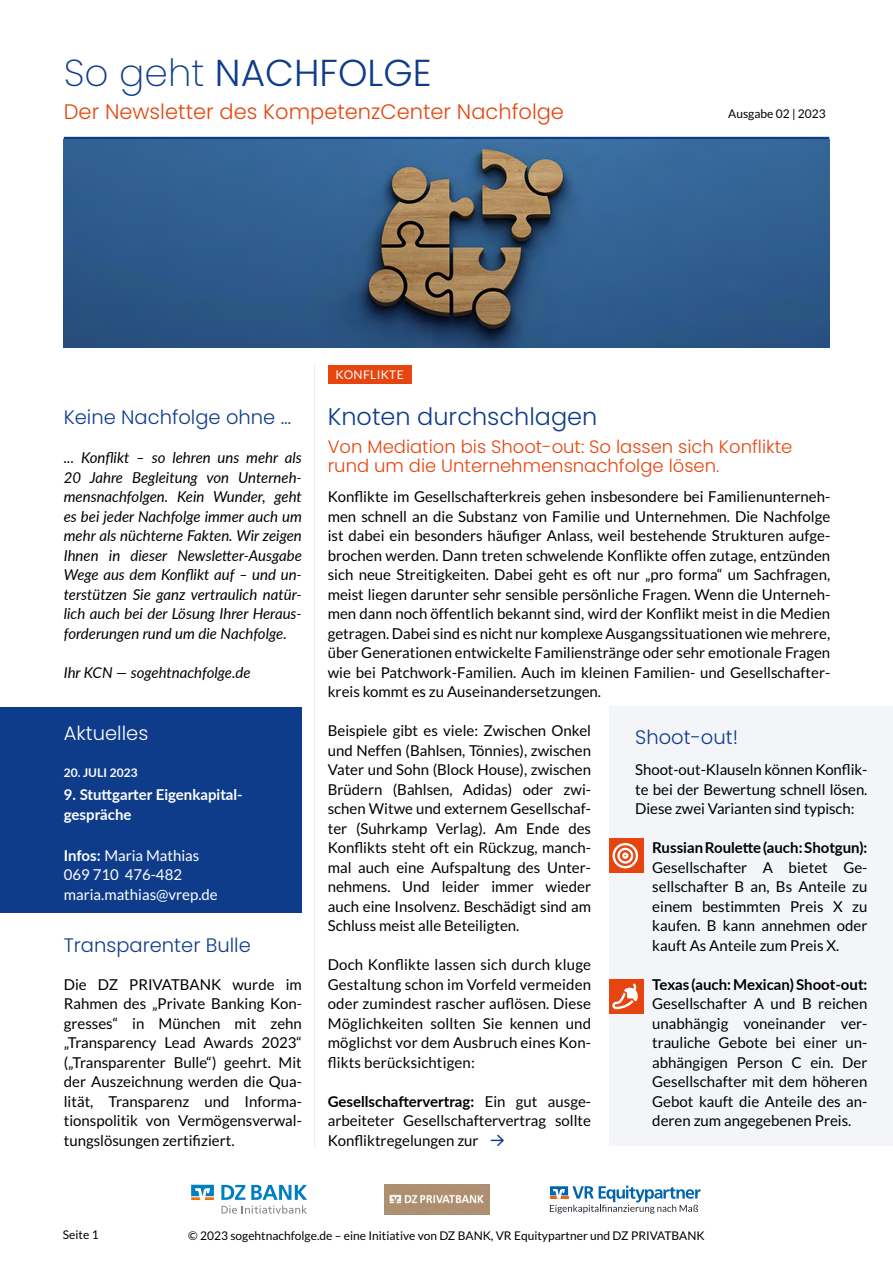
<style>
.page{position:relative;width:893px;height:1263px;background:#fff}
.page>*{position:absolute;margin:0;border:0;box-sizing:border-box;transform-origin:0 0}
.t1{font:300 37.5px "Poppins";color:#0e3c8a}
.t2{font:300 24px "Poppins";color:#0e3c8a}
.t3{font:300 21px "Poppins";color:#e5450f}
.t4{font:300 19.5px "Poppins";color:#0e3c8a}
.t5{font:300 19.5px "Poppins";color:#fff}
.t6{font:300 18px/19.5px "Poppins";color:#e6450f}
.t7{font:15px/19.5px "Lato";color:#000;text-align:justify}
.t8{font:italic 15px/19.5px "Lato";color:#000;text-align:justify}
.t9{font:700 15px "Lato";color:#000}
.t10{font:15px/19.5px "Lato";color:#fff}
.t11{font:700 15px/19.5px "Lato";color:#fff}
.t12{font:12px "Lato";color:#000}
.t13{font:700 12px "Lato";color:#fff}
.t14{font:12px "Lato";letter-spacing:.03em;color:#fff}
.s1{font-weight:200}
.s2{font-weight:700}
</style>
<div class="page">
<hr style="left:64px;top:137px;width:765px;height:2px;background:#0e3c8a">
<div style="left:610px;top:707px;width:283px;height:439px;background:#f3f5f9"></div>
<div style="left:0;top:707px;width:302px;height:205px;background:#0e3c8a"></div>
<img style="left:64px;top:139px;width:765px;height:208px">
<div style="left:609px;top:838px;width:34px;height:34px;background:#e6450f"></div>
<div style="left:609px;top:979px;width:34px;height:34px;background:#e6450f"></div>
<div style="left:328px;top:365px;width:83px;height:19px;background:#e6450f"></div>
<hr style="left:314px;top:365px;width:1px;height:782px;background:#e7ecf3">
<svg style="left:221px;top:1185px;width:86px;height:29px"></svg>
<svg style="left:191px;top:1185px;width:23px;height:15px"></svg>
<svg style="left:550px;top:1185px;width:150px;height:28px"></svg>
<img style="left:385px;top:1184px;width:104px;height:30px">
<svg style="left:612px;top:984px;width:26px;height:25px"></svg>
<svg style="left:613px;top:843px;width:25px;height:25px"></svg>
<h1 class="t1" style="left:64px;top:51px;width:369px"><span class="s1">So geht</span> NACHFOLGE</h1>
<h3 class="t3" style="left:64px;top:100px;width:502px">Der Newsletter des KompetenzCenter Nachfolge</h3>
<p class="t14" style="left:335px;top:368px;width:70px">KONFLIKTE</p>
<p class="t12" style="left:728px;top:107px;width:99px">Ausgabe 02 | 2023</p>
<h3 class="t4" style="left:64px;top:406px;width:229px">Keine Nachfolge ohne …</h3>
<p class="t8" style="left:64px;top:447px;width:240px">... Konflikt – so lehren uns mehr als 20 Jahre Begleitung von Unterneh&shy;mensnachfolgen. Kein Wunder, geht es bei jeder Nachfolge immer auch um mehr als nüchterne Fakten. Wir zeigen Ihnen in dieser Newsletter-Ausgabe Wege aus dem Konflikt auf – und un&shy;terstützen Sie ganz vertraulich natür&shy;lich auch bei der Lösung Ihrer Heraus&shy;forderungen rund um die Nachfolge.</p>
<p class="t8" style="left:64px;top:662px;width:188px">Ihr KCN — sogehtnachfolge.de</p>
<h3 class="t5" style="left:64px;top:722px;width:86px">Aktuelles</h3>
<p class="t13" style="left:64px;top:763px;width:75px">20. JULI 2023</p>
<p class="t11" style="left:64px;top:784px;width:181px">9. Stuttgarter Eigenkapital&shy;gespräche</p>
<p class="t10" style="left:64px;top:845px;width:156px"><span class="s2">Infos:</span> Maria Mathias<br>069 710 476-482 maria.mathias@vrep.de</p>
<h3 class="t4" style="left:64px;top:933px;width:189px">Transparenter Bulle</h3>
<p class="t7" style="left:64px;top:974px;width:240px">Die DZ PRIVATBANK wurde im Rahmen des „Private Banking Kon&shy;gresses“ in München mit zehn „Transparency Lead Awards 2023“ („Transparenter Bulle“) geehrt. Mit der Auszeichnung werden die Qua&shy;lität, Transparenz und Informa&shy;tionspolitik von Vermögensverwal&shy;tungslösungen zertifiziert.</p>
<h2 class="t2" style="left:328px;top:403px;width:271px">Knoten durchschlagen</h2>
<p class="t6" style="left:328px;top:437px;width:466px">Von Mediation bis Shoot-out: So lassen sich Konflikte rund um die Unternehmensnachfolge lösen.</p>
<p class="t7" style="left:328px;top:487px;width:504px">Konflikte im Gesellschafterkreis gehen insbesondere bei Familienunterneh&shy;men schnell an die Substanz von Familie und Unternehmen. Die Nachfolge ist dabei ein besonders häufiger Anlass, weil bestehende Strukturen aufge&shy;brochen werden. Dann treten schwelende Konflikte offen zutage, entzünden sich neue Streitigkeiten. Dabei geht es oft nur „pro forma“ um Sachfragen, meist liegen darunter sehr sensible persönliche Fragen. Wenn die Unterneh&shy;men dann noch öffentlich bekannt sind, wird der Konflikt meist in die Medien getragen. Dabei sind es nicht nur komplexe Ausgangssituationen wie mehrere, über Generationen entwickelte Familienstränge oder sehr emotionale Fragen wie bei Patchwork-Familien. Auch im kleinen Familien- und Gesellschafter&shy;kreis kommt es zu Auseinandersetzungen.</p>
<p class="t7" style="left:328px;top:721px;width:265px">Beispiele gibt es viele: Zwischen Onkel und Neffen (Bahlsen, Tönnies), zwischen Vater und Sohn (Block House), zwischen Brüdern (Bahlsen, Adidas) oder zwi&shy;schen Witwe und externem Gesellschaf&shy;ter (Suhrkamp Verlag). Am Ende des Konflikts steht oft ein Rückzug, manch&shy;mal auch eine Aufspaltung des Unter&shy;nehmens. Und leider immer wieder auch eine Insolvenz. Beschädigt sind am Schluss meist alle Beteiligten.</p>
<p class="t7" style="left:328px;top:955px;width:265px">Doch Konflikte lassen sich durch kluge Gestaltung schon im Vorfeld vermeiden oder zumindest rascher auflösen. Diese Möglichkeiten sollten Sie kennen und möglichst vor dem Ausbruch eines Kon&shy;flikts berücksichtigen:</p>
<p class="t7" style="left:328px;top:1091px;width:265px"><span class="s2">Gesellschaftervertrag:</span> Ein gut ausge&shy;arbeiteter Gesellschaftervertrag sollte Konfliktregelungen zur</p>
<h3 class="t4" style="left:635px;top:726px;width:104px">Shoot-out!</h3>
<p class="t7" style="left:635px;top:760px;width:234px">Shoot-out-Klauseln können Konflik&shy;te bei der Bewertung schnell lösen.<br>Diese zwei Varianten sind typisch:</p>
<p class="t9" style="left:652px;top:836px;width:217px">Russian Roulette (auch: Shotgun):</p>
<p class="t7" style="left:652px;top:857px;width:217px">Gesellschafter A bietet Ge&shy;sellschafter B an, Bs Anteile zu einem bestimmten Preis X zu kaufen. B kann annehmen oder kauft As Anteile zum Preis X.</p>
<p class="t9" style="left:652px;top:973px;width:217px">Texas (auch: Mexican) Shoot-out:</p>
<p class="t7" style="left:652px;top:994px;width:217px">Gesellschafter A und B reichen unabhängig voneinander ver&shy;trauliche Gebote bei einer un&shy;abhängigen Person C ein. Der Gesellschafter mit dem höheren Gebot kauft die Anteile des an&shy;deren zum angegebenen Preis.</p>
<p class="t12" style="left:63px;top:1228px;width:37px">Seite 1</p>
<p class="t12" style="left:188px;top:1229px;width:518px">© 2023 sogehtnachfolge.de – eine Initiative von DZ BANK, VR Equitypartner und DZ PRIVATBANK</p>
</div>
